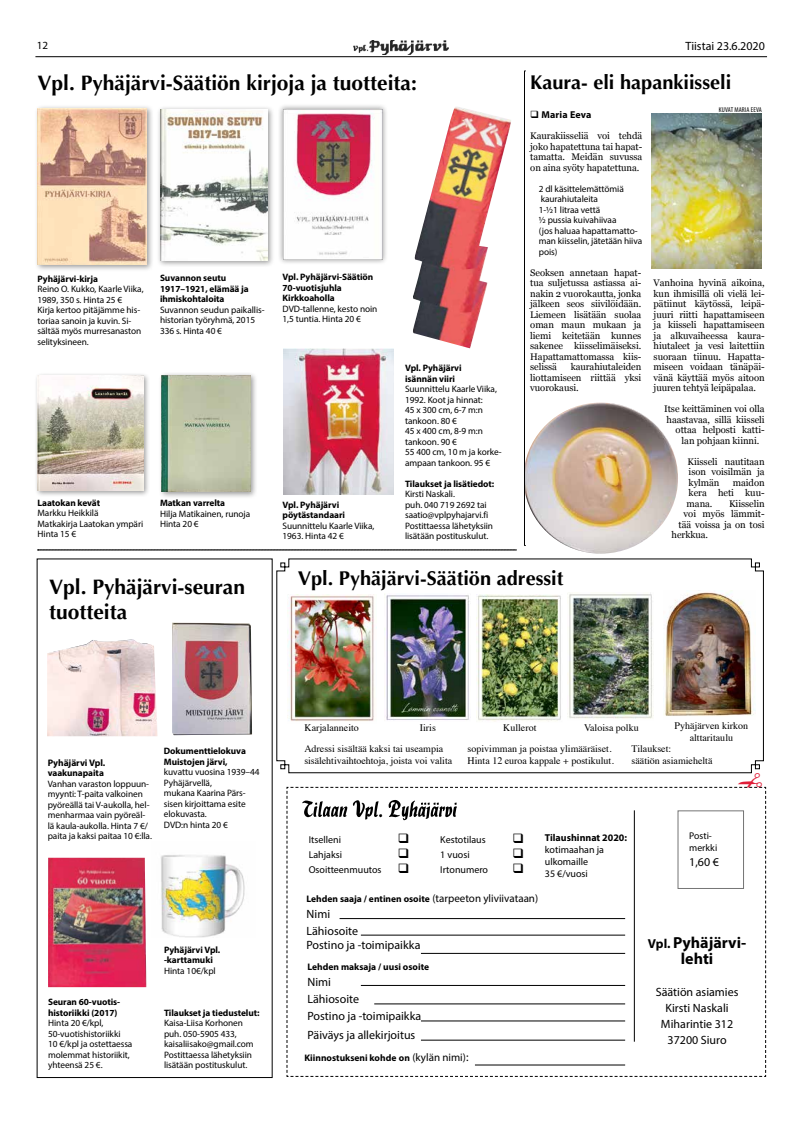
<style>
.page{position:relative;width:794px;height:1134px;background:#fff}
.page>*{position:absolute;margin:0;border:0;box-sizing:border-box;transform-origin:0 0}
.t1{font:700 21px/25.2px "Optima";color:#000}
.t2{font:700 20px "Optima";color:#000}
.t3{font:700 16px/16px "Myriad Pro";color:#000;text-align:center}
.t4{font:12px/17px "Myriad Pro";color:#000}
.t5{font:11px "Myriad Pro";color:#000}
.t6{font:10px/12px "Times";color:#000}
.t7{font:10px/12px "Myriad Pro";color:#000}
.t8{font:700 10px "Myriad Pro";color:#000}
.t9{font:9.8px/12px "Myriad Pro";color:#000}
.t10{font:9.5px/10.5px "Georgia";letter-spacing:-.005em;color:#000;text-align:justify}
.t11{font:700 9.5px "Myriad Pro";color:#000}
.t12{font:9.3px/10.5px "Myriad Pro";letter-spacing:-.005em;color:#000}
.t13{font:700 9.3px/10.5px "Myriad Pro";letter-spacing:-.005em;color:#000}
.t14{font:condensed 7px "Myriad Pro";letter-spacing:.02em;color:#000}
.s1{font-weight:400;font-size:11px}
.s2{font-weight:400;font-size:12px}
.s3{font-size:13px}
</style>
<div class="page">
<hr style="left:35px;top:56px;width:732px;height:1px;background:#000">
<img style="left:354px;top:41px;width:94px;height:14px">
<div style="left:157px;top:106px;width:118px;height:162px;background:#000;opacity:.4"></div>
<img style="left:160px;top:109px;width:107px;height:151px">
<svg style="left:38px;top:550px;width:478px;height:1px"></svg>
<svg style="left:524px;top:71px;width:1px;height:475px"></svg>
<img style="left:47px;top:639px;width:111px;height:97px">
<img style="left:172px;top:623px;width:80px;height:112px">
<img style="left:48px;top:858px;width:98px;height:129px">
<div style="left:34px;top:105px;width:120px;height:167px;background:#000;opacity:.4"></div>
<img style="left:38px;top:108px;width:109px;height:156px">
<img style="left:283px;top:349px;width:110px;height:145px">
<div style="left:34px;top:372px;width:116px;height:126px;background:#000;opacity:.4"></div>
<img style="left:38px;top:375px;width:105px;height:115px">
<div style="left:158px;top:372px;width:100px;height:126px;background:#000;opacity:.4"></div>
<img style="left:162px;top:375px;width:88px;height:116px">
<img style="left:161px;top:855px;width:84px;height:82px">
<div style="left:278px;top:104px;width:110px;height:161px;background:#000;opacity:.4"></div>
<img style="left:283px;top:109px;width:100px;height:151px">
<img style="left:413px;top:107px;width:98px;height:241px">
<img style="left:276px;top:558px;width:488px;height:214px">
<img style="left:651px;top:114px;width:110px;height:154px">
<img style="left:525px;top:403px;width:153px;height:151px">
<svg style="left:286px;top:772px;width:480px;height:305px"></svg>
<p class="t5" style="left:37px;top:39px;width:13px">12</p>
<p class="t4" style="left:685px;top:37px;width:81px">Tiistai 23.6.2020</p>
<h1 class="t1" style="left:38px;top:71px;width:381px">Vpl. Pyhäjärvi-Säätiön kirjoja ja tuotteita:</h1>
<p class="t13" style="left:38px;top:273px;width:62px">Pyhäjärvi-kirja</p>
<p class="t12" style="left:38px;top:283px;width:108px">Reino O. Kukko, Kaarle Viika,<br>1989, 350 s. Hinta 25 €<br>Kirja kertoo pitäjämme his&shy;toriaa sanoin ja kuvin. Si&shy;sältää myös murresanaston selityksineen.</p>
<p class="t13" style="left:160px;top:272px;width:90px">Suvannon seutu<br>1917–1921, elämää ja ihmiskohtaloita</p>
<p class="t12" style="left:160px;top:304px;width:106px">Suvannon seudun paikallis&shy;historian työryhmä, 2015<br>336 s. Hinta 40 €</p>
<p class="t13" style="left:282px;top:272px;width:92px">Vpl. Pyhäjärvi-Säätiön<br>70-vuotisjuhla<br>Kirkkoaholla</p>
<p class="t12" style="left:282px;top:303px;width:96px">DVD-tallenne, kesto noin<br>1,5 tuntia. Hinta 20 €</p>
<p class="t13" style="left:38px;top:497px;width:64px">Laatokan kevät</p>
<p class="t12" style="left:38px;top:508px;width:107px">Markku Heikkilä<br>Matkakirja Laatokan ympäri<br>Hinta 15 €</p>
<p class="t13" style="left:160px;top:497px;width:67px">Matkan varrelta</p>
<p class="t12" style="left:160px;top:508px;width:92px">Hilja Matikainen, runoja<br>Hinta 20 €</p>
<p class="t13" style="left:282px;top:499px;width:64px">Vpl. Pyhäjärvi pöytästandaari</p>
<p class="t12" style="left:282px;top:520px;width:93px">Suunnittelu Kaarle Viika,<br>1963. Hinta 42 €</p>
<p class="t13" style="left:405px;top:362px;width:58px">Vpl. Pyhäjärvi isännän viiri</p>
<p class="t12" style="left:405px;top:384px;width:98px">Suunnittelu Kaarle Viika,<br>1992. Koot ja hinnat:<br>45 x 300 cm, 6-7 m:n tankoon. 80 €<br>45 x 400 cm, 8-9 m:n tankoon. 90 €<br>55 400 cm, 10 m ja korke&shy;ampaan tankoon. 95 €</p>
<p class="t13" style="left:405px;top:478px;width:91px">Tilaukset ja lisätiedot:</p>
<p class="t12" style="left:405px;top:489px;width:89px">Kirsti Naskali.<br>puh. 040 719 2692 tai saatio@vplpyhajarvi.fi<br>Postittaessa lähetyksiin lisätään postituskulut.</p>
<h2 class="t2" style="left:530px;top:70px;width:202px">Kaura- eli hapankiisseli</h2>
<p class="t8" style="left:530px;top:108px;width:63px">❑ Maria Eeva</p>
<p class="t10" style="left:530px;top:130px;width:113px">Kaurakiisseliä voi tehdä joko hapatettuna tai hapat&shy;tamatta. Meidän suvussa on aina syöty hapatettuna.</p>
<p class="t12" style="left:539px;top:183px;width:105px">2 dl käsittelemättömiä kaurahiutaleita<br>1-½1 litraa vettä<br>½ pussia kuivahiivaa<br>(jos haluaa hapattamatto&shy;man kiisselin, jätetään hiiva pois)</p>
<p class="t10" style="left:530px;top:267px;width:113px">Seoksen annetaan hapat&shy;tua suljetussa astiassa ai&shy;nakin 2 vuorokautta, jonka jälkeen seos siivilöidään.<br>Liemeen lisätään suolaa oman maun mukaan ja liemi keitetään kunnes sakenee kiisselimäiseksi.<br>Hapattamattomassa kiis&shy;selissä</p>
<p class="t10" style="left:530px;top:361px;width:112px;text-indent:40px">kaurahiutaleiden liottamiseen riittää yksi vuorokausi.</p>
<p class="t14" style="left:719px;top:105px;width:45px">KUVAT MARIA EEVA</p>
<p class="t10" style="left:653px;top:277px;width:113px">Vanhoina hyvinä aikoina, kun ihmisillä oli vielä lei&shy;pätiinut käytössä, leipä&shy;juuri riitti hapattamiseen ja kiisseli hapattamiseen ja alkuvaiheessa kaura&shy;hiutaleet ja vesi laitettiin suoraan tiinuu. Hapatta&shy;miseen voidaan tänäpäi&shy;vänä käyttää myös aitoon juuren tehtyä leipäpalaa.</p>
<p class="t10" style="left:664px;top:403px;width:102px">Itse keittäminen voi olla</p>
<p class="t10" style="left:666px;top:414px;width:99px">haastavaa, sillä kiisseli</p>
<p class="t10" style="left:675px;top:424px;width:90px">ottaa helposti katti-</p>
<p class="t10" style="left:681px;top:435px;width:79px">lan pohjaan kiinni.</p>
<p class="t10" style="left:687px;top:456px;width:79px">Kiisseli nautitaan ison voisilmän ja kylmän</p>
<p class="t10" style="left:686px;top:477px;width:80px;text-indent:46px">maidon kera heti kuu&shy;mana.</p>
<p class="t10" style="left:729px;top:498px;width:37px">Kiisselin</p>
<p class="t10" style="left:683px;top:508px;width:82px">voi myös lämmit-</p>
<p class="t10" style="left:678px;top:519px;width:88px">tää voissa ja on tosi</p>
<p class="t10" style="left:671px;top:529px;width:38px">herkkua.</p>
<h1 class="t1" style="left:49px;top:574px;width:197px">Vpl. Pyhäjärvi-seuran tuotteita</h1>
<h2 class="t2" style="left:298px;top:566px;width:267px">Vpl. Pyhäjärvi-Säätiön adressit</h2>
<p class="t11" style="left:48px;top:756px;width:59px">Pyhäjärvi Vpl.</p>
<p class="t13" style="left:48px;top:767px;width:58px">vaakunapaita</p>
<p class="t12" style="left:48px;top:778px;width:106px">Vanhan varaston loppuun&shy;myynti: T-paita valkoinen pyöreällä tai V-aukolla, hel&shy;menharmaa vain pyöreäl&shy;lä kaula-aukolla. Hinta 7 €/ paita ja kaksi paitaa 10 €:lla.</p>
<p class="t13" style="left:164px;top:746px;width:84px">Dokumenttielokuva<br>Muistojen järvi,</p>
<p class="t12" style="left:164px;top:767px;width:97px">kuvattu vuosina 1939–44<br>Pyhäjärvellä,<br>mukana Kaarina Pärs&shy;sisen kirjoittama esite elokuvasta.<br>DVD:n hinta 20 €</p>
<p class="t13" style="left:48px;top:997px;width:74px">Seuran 60-vuotis&shy;historiikki (2017)</p>
<p class="t12" style="left:48px;top:1018px;width:86px">Hinta 20 €/kpl,<br>50-vuotishistoriikki<br>10 €/kpl ja ostettaessa molemmat historiikit, yhteensä 25 €.</p>
<p class="t13" style="left:164px;top:944px;width:58px">Pyhäjärvi Vpl. -karttamuki</p>
<p class="t12" style="left:164px;top:965px;width:53px">Hinta 10€/kpl</p>
<p class="t13" style="left:164px;top:1007px;width:97px">Tilaukset ja tiedustelut:</p>
<p class="t12" style="left:164px;top:1018px;width:91px">Kaisa-Liisa Korhonen puh. 050-5905 433, kaisaliisako@gmail.com<br>Postittaessa lähetyksiin lisätään postituskulut.</p>
<p class="t6" style="left:304px;top:721px;width:56px">Karjalanneito</p>
<p class="t6" style="left:674px;top:718px;width:75px;text-align:center">Pyhäjärven kirkon alttaritaulu</p>
<p class="t6" style="left:467px;top:716px;width:173px;line-height:20.7px;text-indent:116px">Valoisa polku sopivimman ja poistaa ylimääräiset.</p>
<p class="t6" style="left:467px;top:753px;width:148px">Hinta 12 euroa kappale + postikulut.</p>
<p class="t6" style="left:420px;top:721px;width:18px">Iiris</p>
<p class="t6" style="left:503px;top:721px;width:35px">Kullerot</p>
<p class="t6" style="left:631px;top:741px;width:82px">Tilaukset:<br>säätiön asiamieheltä</p>
<p class="t6" style="left:304px;top:742px;width:149px">Adressi sisältää kaksi tai useampia sisälehtivaihtoehtoja, joista voi valita</p>
<p class="t7" style="left:309px;top:833px;width:34px">Itselleni</p>
<p class="t7" style="left:309px;top:848px;width:35px">Lahjaksi</p>
<p class="t7" style="left:309px;top:863px;width:102px">Osoitteenmuutos ❑</p>
<p class="t7" style="left:440px;top:833px;width:47px">Kestotilaus</p>
<p class="t7" style="left:440px;top:848px;width:31px">1 vuosi</p>
<p class="t7" style="left:440px;top:863px;width:49px">Irtonumero</p>
<p class="t8" style="left:545px;top:831px;width:84px">Tilaushinnat 2020:</p>
<p class="t7" style="left:545px;top:844px;width:61px">kotimaahan ja ulkomaille<br>35 €/vuosi</p>
<p class="t11" style="left:306px;top:893px;width:233px">Lehden saaja / entinen osoite <span class="s1">(tarpeeton yliviivataan)</span></p>
<p class="t4" style="left:306px;top:906px;width:53px">Nimi<br>Lähiosoite</p>
<p class="t4" style="left:306px;top:937px;width:115px">Postino ja -toimipaikka</p>
<p class="t11" style="left:307px;top:961px;width:123px">Lehden maksaja / uusi osoite</p>
<p class="t4" style="left:307px;top:973px;width:115px">Nimi<br>Lähiosoite<br>Postino ja -toimipaikka</p>
<p class="t4" style="left:307px;top:1026px;width:109px">Päiväys ja allekirjoitus</p>
<p class="t11" style="left:304px;top:1052px;width:166px">Kiinnostukseni kohde on <span class="s1">(kylän nimi)</span><span class="s2">:</span></p>
<p class="t9" style="left:689px;top:830px;width:30px">Posti&shy;merkki</p>
<p class="t4" style="left:689px;top:853px;width:31px">1,60 €</p>
<h3 class="t3" style="left:648px;top:934px;width:100px"><span class="s3">Vpl.</span> Pyhäjärvi&shy;lehti</h3>
<p class="t4" style="left:655px;top:984px;width:84px;line-height:16px;text-align:center">Säätiön asiamies<br>Kirsti Naskali<br>Miharintie 312<br>37200 Siuro</p>
</div>
